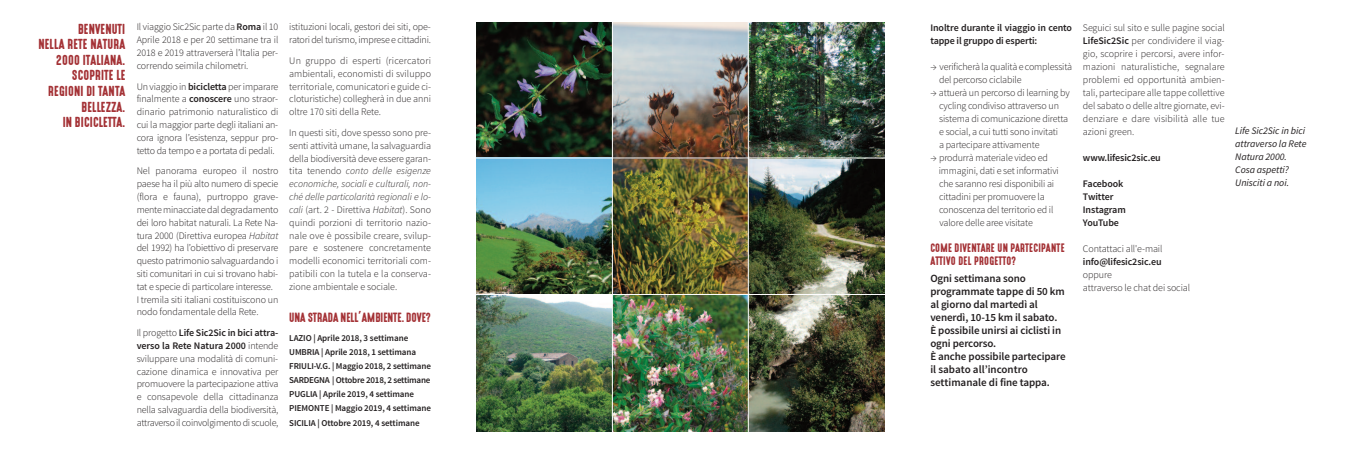
<style>
.page{position:relative;width:1361px;height:454px;background:#fff}
.page>*{position:absolute;margin:0;border:0;box-sizing:border-box;transform-origin:0 0}
.t1{font:13px/15.6px "High Voltage";letter-spacing:.015em;color:#a43236;text-align:right}
.t2{font:12px "High Voltage";color:#a43236}
.t3{font:600 11px/13px "Source Sans Pro";letter-spacing:-.01em;color:#231f20}
.t4{font:11px/13px "High Voltage";letter-spacing:.025em;color:#a43236}
.t5{font:300 10px/12.8px "Source Sans Pro";letter-spacing:-.015em;color:#231f20}
.t6{font:600 10px/13px "Source Sans Pro";letter-spacing:-.01em;color:#231f20}
.t7{font:italic 10px/12.8px "Source Sans Pro";letter-spacing:-.005em;color:#231f20}
.t8{font:600 9px/14.1px "Source Sans Pro";letter-spacing:-.01em;color:#231f20}
.s1{font-weight:600}
.s2{font-style:italic}
</style>
<div class="page">
<img style="left:476px;top:23px;width:408px;height:408px">
<hr style="left:468px;top:294px;width:425px;height:1px;background:#fff">
<hr style="left:466px;top:157px;width:425px;height:1px;background:#fff">
<hr style="left:748px;top:10px;width:1px;height:432px;background:#fff">
<hr style="left:612px;top:14px;width:1px;height:432px;background:#fff">
<p class="t5" style="left:137px;top:21px;width:143px;text-align:justify">Il viaggio Sic2Sic parte da <span class="s1">Roma</span> il 10<br>Aprile 2018 e per 20 settimane tra il 2018 e 2019 attraverserà l’Italia per&shy;correndo seimila chilometri.</p>
<p class="t5" style="left:137px;top:81px;width:143px;text-align:justify">Un viaggio in <span class="s1">bicicletta</span> per imparare finalmente a <span class="s1">conoscere</span> uno straor&shy;dinario patrimonio naturalistico di cui la maggior parte degli italiani an&shy;cora ignora l’esistenza, seppur pro&shy;tetto da tempo e a portata di pedali.</p>
<p class="t5" style="left:137px;top:165px;width:143px">Nel panorama europeo il nostro paese ha il più alto numero di specie (flora e fauna), purtroppo grave&shy;menteminacciatedaldegradamento dei loro habitat naturali. La Rete Na&shy;tura 2000 (Direttiva europea <span class="s2">Habitat </span>del 1992) ha l’obiettivo di preservare questo patrimonio salvaguardando i siti comunitari in cui si trovano habi&shy;tat e specie di particolare interesse.<br>I tremila siti italiani costituiscono un nodo fondamentale della Rete.</p>
<p class="t5" style="left:137px;top:327px;width:143px;text-align:justify">Il progetto <span class="s1">Life Sic2Sic in bici attra&shy;verso la Rete Natura 2000</span> intende sviluppare una modalità di comuni&shy;cazione dinamica e innovativa per promuovere la partecipazione attiva e consapevole della cittadinanza nella salvaguardia della biodiversità, attraversoilcoinvolgimentodiscuole,</p>
<p class="t5" style="left:289px;top:21px;width:143px">istituzioni locali, gestori dei siti, ope&shy;ratori del turismo, imprese e cittadini.</p>
<p class="t5" style="left:289px;top:55px;width:143px;text-align:justify">Un gruppo di esperti (ricercatori ambientali, economisti di sviluppo territoriale, comunicatori e guide ci&shy;cloturistiche) collegherà in due anni oltre 170 siti della Rete.</p>
<p class="t5" style="left:289px;top:127px;width:143px;text-align:justify">In questi siti, dove spesso sono pre&shy;senti attività umane, la salvaguardia della biodiversità deve essere garan&shy;tita tenendo <span class="s2">conto delle esigenze economiche, sociali e culturali, non&shy;ché delle particolarità regionali e lo&shy;cali</span> (art. 2 - Direttiva <span class="s2">Habitat</span>). Sono quindi porzioni di territorio nazio&shy;nale ove è possibile creare, svilup&shy;pare e sostenere concretamente modelli economici territoriali com&shy;patibili con la tutela e la conserva&shy;zione ambientale e sociale.</p>
<p class="t2" style="left:289px;top:310px;width:143px">UNA STRADA NELL’AMBIENTE. DOVE?</p>
<p class="t8" style="left:289px;top:331px;width:143px">LAZIO | Aprile 2018, 3 settimane UMBRIA | Aprile 2018, 1 settimana FRIULI-V.G. | Maggio 2018, 2 settimane SARDEGNA | Ottobre 2018, 2 settimane PUGLIA | Aprile 2019, 4 settimane PIEMONTE | Maggio 2019, 4 settimane SICILIA | Ottobre 2019, 4 settimane</p>
<h1 class="t1" style="left:38px;top:21px;width:88px">BENVENUTI<br>NELLA RETE NATURA<br>2000 ITALIANA.<br>SCOPRITE LE<br>REGIONI DI TANTA<br>BELLEZZA.<br>IN BICICLETTA.</h1>
<p class="t5" style="left:1083px;top:21px;width:143px;text-align:justify">Seguici sul sito e sulle pagine social <span class="s1">LifeSic2Sic</span> per condividere il viag&shy;gio, scoprire i percorsi, avere infor&shy;mazioni naturalistiche, segnalare problemi ed opportunità ambien&shy;tali, partecipare alle tappe collettive del sabato o delle altre giornate, evi&shy;denziare e dare visibilità alle tue azioni green.</p>
<p class="t6" style="left:1083px;top:151px;width:79px">www.lifesic2sic.eu</p>
<p class="t6" style="left:1083px;top:177px;width:44px">Facebook<br>Twitter<br>Instagram<br>YouTube</p>
<p class="t5" style="left:1083px;top:243px;width:81px">Contattaci all'e-mail</p>
<p class="t6" style="left:1083px;top:255px;width:80px">info@lifesic2sic.eu</p>
<p class="t5" style="left:1083px;top:268px;width:109px">oppure<br>attraverso le chat dei social</p>
<p class="t6" style="left:930px;top:21px;width:143px">Inoltre durante il viaggio in cento tappe il gruppo di esperti:</p>
<p class="t5" style="left:939px;top:60px;width:135px;text-indent:-9px">→ verificheràlaqualitàecomplessità del percorso ciclabile</p>
<p class="t5" style="left:939px;top:86px;width:132px;text-indent:-9px">→ attuerà un percorso di learning by cycling condiviso attraverso un sistema di comunicazione diretta e social, a cui tutti sono invitati<br>a partecipare attivamente</p>
<p class="t5" style="left:938px;top:151px;width:122px;text-indent:-8px">→ produrrà materiale video ed immagini, dati e set informativi che saranno resi disponibili ai cittadini per promuovere la conoscenza del territorio ed il valore delle aree visitate</p>
<p class="t4" style="left:930px;top:241px;width:136px">COME DIVENTARE UN PARTECIPANTE<br>ATTIVO DEL PROGETTO?</p>
<p class="t3" style="left:930px;top:272px;width:137px">Ogni settimana sono programmate tappe di 50 km al giorno dal martedì al venerdì, 10-15 km il sabato.<br>È possibile unirsi ai ciclisti in ogni percorso.<br>È anche possibile partecipare il sabato all’incontro settimanale di fine tappa.</p>
<p class="t7" style="left:1235px;top:125px;width:73px">Life Sic2Sic in bici attraverso la Rete<br>Natura 2000.<br>Cosa aspetti?<br>Unisciti a noi.</p>
</div>
